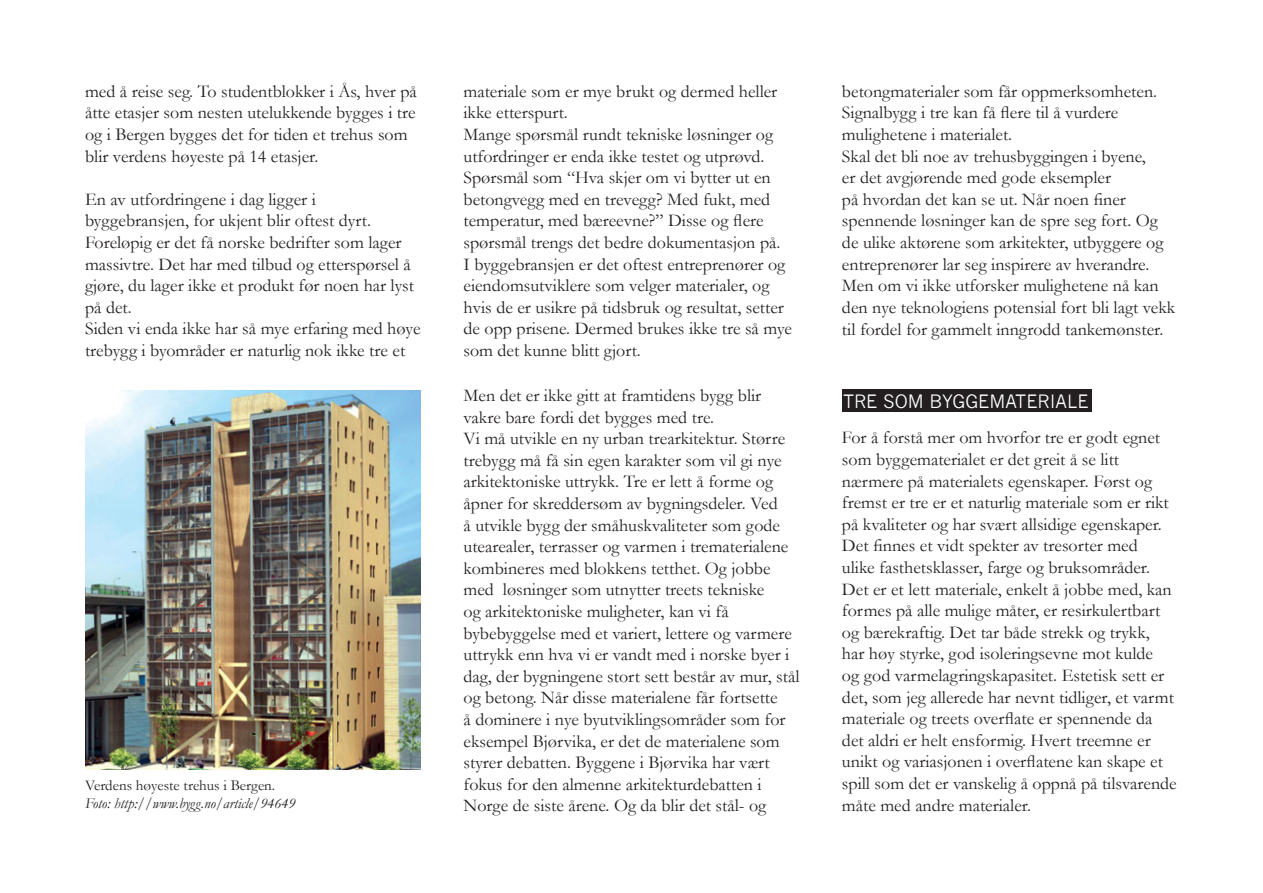
<style>
.page{position:relative;width:1263px;height:893px;background:#fff}
.page>*{position:absolute;margin:0;border:0;box-sizing:border-box;transform-origin:0 0}
.OVERSKRIFTER{font:18px/21.6px "Garamond";color:#231f20}
.brødtekst{font:18px/21.6px "Garamond";color:#231f20}
.brødtekst-2{font:18px "News Gothic";color:#fff}
.t1{font:italic 15px "Garamond";color:#231f20}
.t2{font:15px "Garamond";color:#231f20}
</style>
<div class="page">
<img style="left:85px;top:390px;width:336px;height:380px">
<div style="left:842px;top:389px;width:249px;height:22px;background:#231f20"></div>
<p class="OVERSKRIFTER" style="left:85px;top:80px;width:333px">med å reise seg. To studentblokker i Ås, hver på åtte etasjer som nesten utelukkende bygges i tre og i Bergen bygges det for tiden et trehus som blir verdens høyeste på 14 etasjer.</p>
<p class="OVERSKRIFTER" style="left:85px;top:188px;width:331px">En av utfordringene i dag ligger i byggebransjen, for ukjent blir oftest dyrt.<br>Foreløpig er det få norske bedrifter som lager massivtre. Det har med tilbud og etterspørsel å gjøre, du lager ikke et produkt før noen har lyst på det.</p>
<p class="OVERSKRIFTER" style="left:85px;top:318px;width:337px">Siden vi enda ikke har så mye erfaring med høye trebygg i byområder er naturlig nok ikke tre et</p>
<p class="t2" style="left:85px;top:776px;width:192px">Verdens høyeste trehus i Bergen.</p>
<p class="t1" style="left:85px;top:794px;width:212px">Foto: http://www.bygg.no/article/94649</p>
<p class="OVERSKRIFTER" style="left:463px;top:80px;width:315px">materiale som er mye brukt og dermed heller ikke etterspurt.</p>
<p class="OVERSKRIFTER" style="left:463px;top:123px;width:318px">Mange spørsmål rundt tekniske løsninger og utfordringer er enda ikke testet og utprøvd.<br>Spørsmål som “Hva skjer om vi bytter ut en betongvegg med en trevegg? Med fukt, med temperatur, med bæreevne?” Disse og flere spørsmål trengs det bedre dokumentasjon på.</p>
<p class="OVERSKRIFTER" style="left:463px;top:253px;width:330px">I byggebransjen er det oftest entreprenører og eiendomsutviklere som velger materialer, og hvis de er usikre på tidsbruk og resultat, setter de opp prisene. Dermed brukes ikke tre så mye som det kunne blitt gjort.</p>
<p class="OVERSKRIFTER" style="left:463px;top:384px;width:299px">Men det er ikke gitt at framtidens bygg blir</p>
<p class="brødtekst-2" style="left:843px;top:391px;width:247px">TRE SOM BYGGEMATERIALE</p>
<p class="OVERSKRIFTER" style="left:463px;top:406px;width:252px">vakre bare fordi det bygges med tre.</p>
<p class="OVERSKRIFTER" style="left:463px;top:428px;width:337px">Vi må utvikle en ny urban trearkitektur. Større trebygg må få sin egen karakter som vil gi nye arkitektoniske uttrykk. Tre er lett å forme og åpner for skreddersøm av bygningsdeler. Ved<br>å utvikle bygg der småhuskvaliteter som gode utearealer, terrasser og varmen i trematerialene kombineres med blokkens tetthet. Og jobbe med løsninger som utnytter treets tekniske<br>og arkitektoniske muligheter, kan vi få bybebyggelse med et variert, lettere og varmere uttrykk enn hva vi er vandt med i norske byer i dag, der bygningene stort sett består av mur, stål og betong. Når disse materialene får fortsette<br>å dominere i nye byutviklingsområder som for eksempel Bjørvika, er det de materialene som styrer debatten. Byggene i Bjørvika har vært fokus for den almenne arkitekturdebatten i Norge de siste årene. Og da blir det stål- og</p>
<p class="OVERSKRIFTER" style="left:842px;top:80px;width:317px">betongmaterialer som får oppmerksomheten.<br>Signalbygg i tre kan få flere til å vurdere mulighetene i materialet.</p>
<p class="OVERSKRIFTER" style="left:842px;top:145px;width:335px">Skal det bli noe av trehusbyggingen i byene,<br>er det avgjørende med gode eksempler<br>på hvordan det kan se ut. Når noen finer spennende løsninger kan de spre seg fort. Og de ulike aktørene som arkitekter, utbyggere og entreprenører lar seg inspirere av hverandre.<br>Men om vi ikke utforsker mulighetene nå kan den nye teknologiens potensial fort bli lagt vekk til fordel for gammelt inngrodd tankemønster.</p>
<p class="brødtekst" style="left:842px;top:427px;width:336px">For å forstå mer om hvorfor tre er godt egnet som byggematerialet er det greit å se litt nærmere på materialets egenskaper. Først og fremst er tre er et naturlig materiale som er rikt på kvaliteter og har svært allsidige egenskaper.<br>Det finnes et vidt spekter av tresorter med<br>ulike fasthetsklasser, farge og bruksområder.<br>Det er et lett materiale, enkelt å jobbe med, kan formes på alle mulige måter, er resirkulertbart og bærekraftig. Det tar både strekk og trykk, har høy styrke, god isoleringsevne mot kulde<br>og god varmelagringskapasitet. Estetisk sett er det, som jeg allerede har nevnt tidliger, et varmt materiale og treets overflate er spennende da det aldri er helt ensformig. Hvert treemne er unikt og variasjonen i overflatene kan skape et spill som det er vanskelig å oppnå på tilsvarende måte med andre materialer.</p>
</div>
